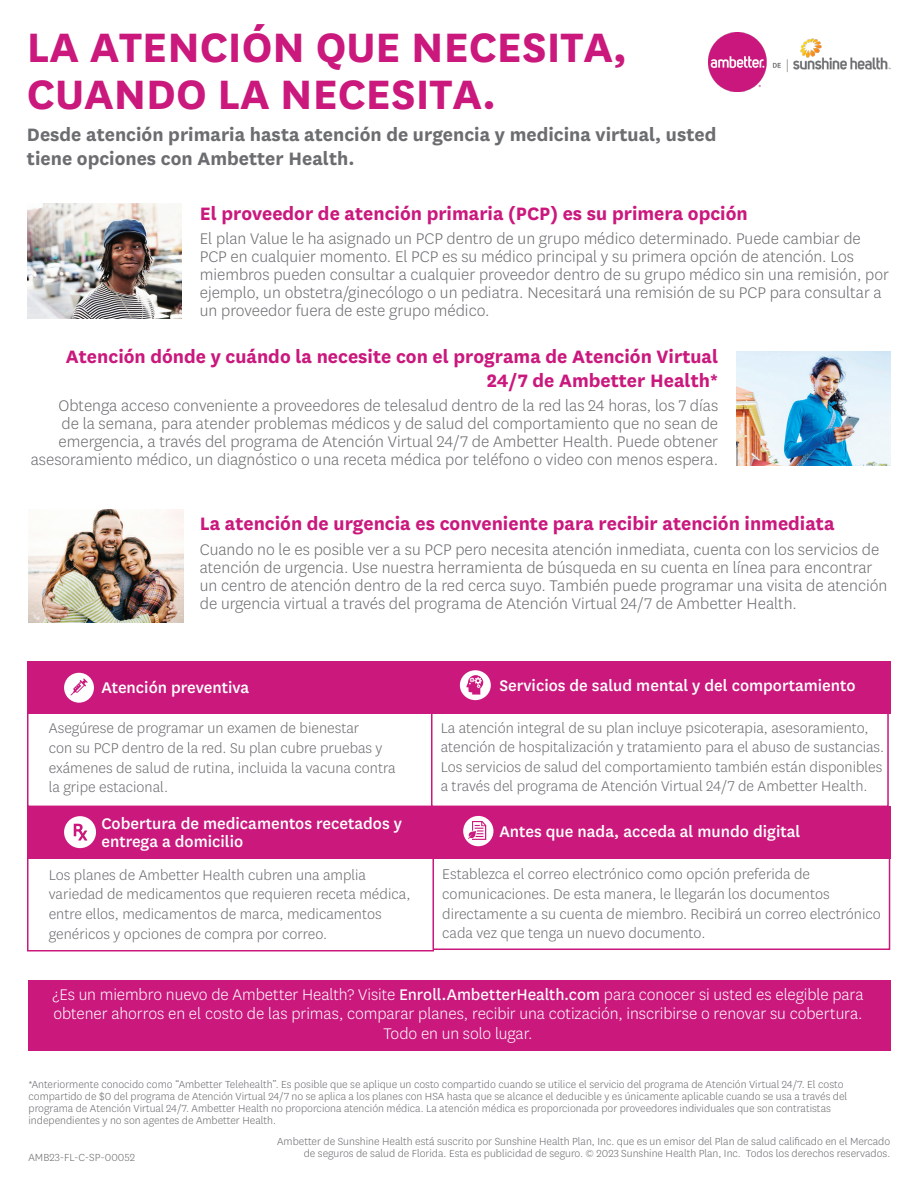
<style>
.page{position:relative;width:918px;height:1188px;background:#fff}
.page>*{position:absolute;margin:0;border:0;box-sizing:border-box;transform-origin:0 0}
.t1{font:700 48px/46.5px "Centene Sans";color:#ca187d}
.t2{font:700 21px/24px "Centene Sans";color:#ca187d;text-align:right}
.t3{font:700 21px/24px "Centene Sans";color:#6c6d70}
.t4{font:300 18px/18px "Centene Sans";color:#6c6d70}
.t5{font:300 18px/19.5px "Centene Sans";letter-spacing:-.005em;color:#fff;text-align:center}
.t6{font:500 18px/18px "Centene Sans";color:#fff}
.t7{font:300 16.5px/19.8px "Centene Sans";color:#6c6d70}
.t8{font:300 12px/12px "Centene Sans";color:#6c6d70}
.s1{font-weight:400}
</style>
<div class="page">
<img style="left:27px;top:204px;width:155px;height:115px">
<img style="left:736px;top:351px;width:155px;height:115px">
<img style="left:28px;top:509px;width:155px;height:114px">
<div style="left:29px;top:980px;width:862px;height:70px;background:#ca187d"></div>
<div style="left:433px;top:849px;width:457px;height:101px;background:#fff;border:2px solid #ca187d"></div>
<div style="left:27px;top:849px;width:407px;height:103px;background:#fff;border:2px solid #ca187d"></div>
<div style="left:27px;top:662px;width:864px;height:52px;background:#ca187d"></div>
<div style="left:27px;top:806px;width:863px;height:52px;background:#ca187d"></div>
<div style="left:64px;top:673px;width:30px;height:30px;background:#fff;border-radius:50%"></div>
<svg style="left:70px;top:678px;width:18px;height:17px"></svg>
<div style="left:64px;top:816px;width:32px;height:32px;background:#fff;border-radius:50%"></div>
<svg style="left:74px;top:824px;width:13px;height:17px"></svg>
<div style="left:460px;top:670px;width:31px;height:30px;background:#fff;border-radius:50%"></div>
<svg style="left:466px;top:675px;width:17px;height:20px"></svg>
<svg style="left:463px;top:816px;width:30px;height:30px"></svg>
<img style="left:708px;top:32px;width:183px;height:60px">
<h1 class="t1" style="left:27px;top:21px;width:602px">LA ATENCIÓN QUE NECESITA,<br>CUANDO LA NECESITA.</h1>
<p class="t3" style="left:27px;top:121px;width:691px">Desde atención primaria hasta atención de urgencia y medicina virtual, usted tiene opciones con Ambetter Health.</p>
<h2 class="t2" style="left:200px;top:200px;width:549px">El proveedor de atención primaria (PCP) es su primera opción</h2>
<p class="t4" style="left:200px;top:229px;width:691px">El plan Value le ha asignado un PCP dentro de un grupo médico determinado. Puede cambiar de PCP en cualquier momento. El PCP es su médico principal y su primera opción de atención. Los miembros pueden consultar a cualquier proveedor dentro de su grupo médico sin una remisión, por ejemplo, un obstetra/ginecólogo o un pediatra. Necesitará una remisión de su PCP para consultar a un proveedor fuera de este grupo médico.</p>
<h2 class="t2" style="left:66px;top:343px;width:654px">Atención dónde y cuándo la necesite con el programa de Atención Virtual<br>24/7 de Ambetter Health*</h2>
<p class="t4" style="left:31px;top:396px;width:689px;text-align:right">Obtenga acceso conveniente a proveedores de telesalud dentro de la red las 24 horas, los 7 días<br>de la semana, para atender problemas médicos y de salud del comportamiento que no sean de emergencia, a través del programa de Atención Virtual 24/7 de Ambetter Health. Puede obtener asesoramiento médico, un diagnóstico o una receta médica por teléfono o video con menos espera.</p>
<h2 class="t2" style="left:200px;top:510px;width:636px">La atención de urgencia es conveniente para recibir atención inmediata</h2>
<p class="t4" style="left:200px;top:540px;width:689px">Cuando no le es posible ver a su PCP pero necesita atención inmediata, cuenta con los servicios de atención de urgencia. Use nuestra herramienta de búsqueda en su cuenta en línea para encontrar un centro de atención dentro de la red cerca suyo. También puede programar una visita de atención de urgencia virtual a través del programa de Atención Virtual 24/7 de Ambetter Health.</p>
<h3 class="t6" style="left:101px;top:678px;width:150px">Atención preventiva</h3>
<p class="t7" style="left:49px;top:718px;width:348px">Asegúrese de programar un examen de bienestar<br>con su PCP dentro de la red. Su plan cubre pruebas y exámenes de salud de rutina, incluida la vacuna contra la gripe estacional.</p>
<h3 class="t6" style="left:101px;top:813px;width:302px">Cobertura de medicamentos recetados y entrega a domicilio</h3>
<p class="t7" style="left:49px;top:864px;width:363px">Los planes de Ambetter Health cubren una amplia variedad de medicamentos que requieren receta médica, entre ellos, medicamentos de marca, medicamentos genéricos y opciones de compra por correo.</p>
<h3 class="t6" style="left:499px;top:675px;width:358px">Servicios de salud mental y del comportamiento</h3>
<p class="t7" style="left:441px;top:718px;width:445px">La atención integral de su plan incluye psicoterapia, asesoramiento, atención de hospitalización y tratamiento para el abuso de sustancias.<br>Los servicios de salud del comportamiento también están disponibles a través del programa de Atención Virtual 24/7 de Ambetter Health.</p>
<h3 class="t6" style="left:499px;top:821px;width:302px">Antes que nada, acceda al mundo digital</h3>
<p class="t7" style="left:442px;top:863px;width:440px">Establezca el correo electrónico como opción preferida de comunicaciones. De esta manera, le llegarán los documentos directamente a su cuenta de miembro. Recibirá un correo electrónico cada vez que tenga un nuevo documento.</p>
<p class="t5" style="left:52px;top:984px;width:813px">¿Es un miembro nuevo de Ambetter Health? Visite <span class="s1">Enroll.AmbetterHealth.com</span> para conocer si usted es elegible para obtener ahorros en el costo de las primas, comparar planes, recibir una cotización, inscribirse o renovar su cobertura.<br>Todo en un solo lugar.</p>
<p class="t8" style="left:28px;top:1078px;width:820px">*Anteriormente conocido como “Ambetter Telehealth”. Es posible que se aplique un costo compartido cuando se utilice el servicio del programa de Atención Virtual 24/7. El costo compartido de $0 del programa de Atención Virtual 24/7 no se aplica a los planes con HSA hasta que se alcance el deducible y es únicamente aplicable cuando se usa a través del programa de Atención Virtual 24/7. Ambetter Health no proporciona atención médica. La atención médica es proporcionada por proveedores individuales que son contratistas independientes y no son agentes de Ambetter Health.</p>
<p class="t8" style="left:277px;top:1135px;width:615px;text-align:right">Ambetter de Sunshine Health está suscrito por Sunshine Health Plan, Inc. que es un emisor del Plan de salud calificado en el Mercado de seguros de salud de Florida. Esta es publicidad de seguro. © 2023 Sunshine Health Plan, Inc. Todos los derechos reservados.</p>
<p class="t8" style="left:29px;top:1151px;width:108px">AMB23-FL-C-SP-00052</p>
</div>
